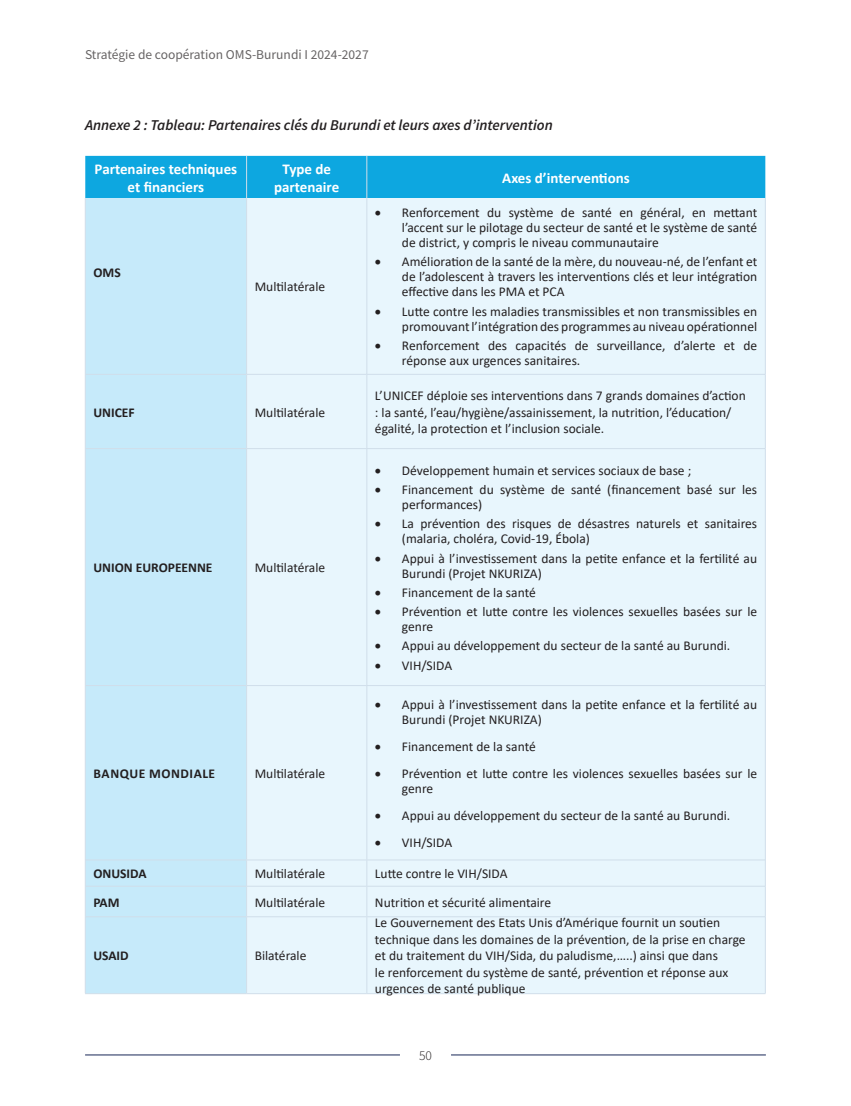
<style>
.page{position:relative;width:851px;height:1106px;background:#fff}
.page>*{position:absolute;margin:0;border:0;box-sizing:border-box;transform-origin:0 0}
.t1{font:700 15px/18px "Calibri";color:#fff;text-align:center}
.t2{font:italic 600 15px "Source Sans Pro";color:#231f20}
.t3{font:13.5px/15px "Calibri";color:#231f20}
.t4{font:13.5px "Source Sans Pro";color:#231f20}
.t5{font:700 13.5px "Calibri";color:#231f20}
.t6{font:700 13.5px "Calibri";letter-spacing:.04em;color:#231f20}
.t7{font:300 13.5px "Source Sans Pro";color:#231f20}
</style>
<div class="page">
<hr style="left:85px;top:1054px;width:315px;height:1px;background:#182757">
<hr style="left:451px;top:1054px;width:314px;height:1px;background:#182757">
<div style="left:85px;top:156px;width:680px;height:42px;background:#0da7e0"></div>
<div style="left:86px;top:198px;width:160px;height:795px;background:#c6eafa"></div>
<div style="left:247px;top:198px;width:518px;height:795px;background:#e8f6fd"></div>
<hr style="left:246px;top:156px;width:1px;height:42px;background:#d0deea">
<hr style="left:366px;top:156px;width:1px;height:42px;background:#d0deea">
<hr style="left:246px;top:198px;width:1px;height:176px;background:#d0deea">
<hr style="left:366px;top:198px;width:1px;height:176px;background:#d0deea">
<hr style="left:85px;top:374px;width:161px;height:1px;background:#d0deea">
<hr style="left:246px;top:374px;width:121px;height:1px;background:#d0deea">
<hr style="left:246px;top:375px;width:1px;height:73px;background:#d0deea">
<hr style="left:367px;top:374px;width:398px;height:1px;background:#d0deea">
<hr style="left:366px;top:375px;width:1px;height:73px;background:#d0deea">
<hr style="left:85px;top:448px;width:161px;height:1px;background:#d0deea">
<hr style="left:246px;top:448px;width:121px;height:1px;background:#d0deea">
<hr style="left:246px;top:449px;width:1px;height:236px;background:#d0deea">
<hr style="left:367px;top:448px;width:398px;height:1px;background:#d0deea">
<hr style="left:366px;top:449px;width:1px;height:236px;background:#d0deea">
<hr style="left:85px;top:685px;width:161px;height:1px;background:#d0deea">
<hr style="left:246px;top:685px;width:121px;height:1px;background:#d0deea">
<hr style="left:246px;top:686px;width:1px;height:173px;background:#d0deea">
<hr style="left:367px;top:685px;width:398px;height:1px;background:#d0deea">
<hr style="left:366px;top:686px;width:1px;height:173px;background:#d0deea">
<hr style="left:85px;top:859px;width:161px;height:1px;background:#d0deea">
<hr style="left:246px;top:859px;width:121px;height:1px;background:#d0deea">
<svg style="left:246px;top:860px;width:1px;height:25px"></svg>
<hr style="left:367px;top:859px;width:398px;height:1px;background:#d0deea">
<svg style="left:366px;top:860px;width:1px;height:25px"></svg>
<hr style="left:85px;top:885px;width:161px;height:1px;background:#d0deea">
<hr style="left:246px;top:885px;width:121px;height:1px;background:#d0deea">
<hr style="left:246px;top:886px;width:1px;height:30px;background:#d0deea">
<hr style="left:367px;top:885px;width:398px;height:1px;background:#d0deea">
<hr style="left:366px;top:886px;width:1px;height:30px;background:#d0deea">
<hr style="left:85px;top:916px;width:161px;height:1px;background:#d0deea">
<hr style="left:246px;top:916px;width:121px;height:1px;background:#d0deea">
<hr style="left:246px;top:917px;width:1px;height:76px;background:#d0deea">
<hr style="left:367px;top:916px;width:398px;height:1px;background:#d0deea">
<hr style="left:366px;top:917px;width:1px;height:76px;background:#d0deea">
<hr style="left:85px;top:993px;width:161px;height:1px;background:#d0deea">
<hr style="left:246px;top:993px;width:121px;height:1px;background:#d0deea">
<hr style="left:367px;top:993px;width:398px;height:1px;background:#d0deea">
<hr style="left:85px;top:198px;width:1px;height:176px;background:#d0deea">
<hr style="left:765px;top:198px;width:1px;height:176px;background:#d0deea">
<hr style="left:85px;top:374px;width:1px;height:74px;background:#d0deea">
<hr style="left:765px;top:374px;width:1px;height:74px;background:#d0deea">
<hr style="left:85px;top:448px;width:1px;height:237px;background:#d0deea">
<hr style="left:765px;top:448px;width:1px;height:237px;background:#d0deea">
<hr style="left:85px;top:685px;width:1px;height:175px;background:#d0deea">
<hr style="left:765px;top:685px;width:1px;height:175px;background:#d0deea">
<svg style="left:85px;top:860px;width:1px;height:25px"></svg>
<svg style="left:765px;top:860px;width:1px;height:26px"></svg>
<hr style="left:85px;top:886px;width:1px;height:30px;background:#d0deea">
<hr style="left:765px;top:886px;width:1px;height:30px;background:#d0deea">
<hr style="left:85px;top:916px;width:1px;height:77px;background:#d0deea">
<hr style="left:765px;top:916px;width:1px;height:77px;background:#d0deea">
<p class="t4" style="left:85px;top:46px;width:285px">Stratégie de coopération OMS-Burundi I 2024-2027</p>
<p class="t2" style="left:85px;top:115px;width:469px">Annexe 2 : Tableau: Partenaires clés du Burundi et leurs axes d’intervention</p>
<p class="t1" style="left:95px;top:159px;width:144px">Partenaires techniques et financiers</p>
<p class="t1" style="left:274px;top:159px;width:67px">Type de partenaire</p>
<p class="t1" style="left:502px;top:168px;width:129px">Axes d’interventions</p>
<p class="t5" style="left:93px;top:263px;width:29px">OMS</p>
<p class="t3" style="left:255px;top:279px;width:72px">Multilatérale</p>
<p class="t5" style="left:93px;top:402px;width:43px">UNICEF</p>
<p class="t3" style="left:255px;top:404px;width:72px">Multilatérale</p>
<p class="t5" style="left:93px;top:558px;width:121px">UNION EUROPEENNE</p>
<p class="t3" style="left:255px;top:560px;width:72px">Multilatérale</p>
<p class="t6" style="left:94px;top:763px;width:123px">BANQUE MONDIALE</p>
<p class="t3" style="left:255px;top:765px;width:72px">Multilatérale</p>
<p class="t3" style="left:402px;top:205px;width:357px;text-align:justify;text-indent:-27px">• Renforcement du système de santé en général, en mettant l’accent sur le pilotage du secteur de santé et le système de santé de district, y compris le niveau communautaire</p>
<p class="t3" style="left:402px;top:254px;width:357px;text-align:justify;text-indent:-27px">• Amélioration de la santé de la mère, du nouveau-né, de l’enfant et de l’adolescent à travers les interventions clés et leur intégration effective dans les PMA et PCA</p>
<p class="t3" style="left:375px;top:303px;width:384px;text-align:right">• Lutte contre les maladies transmissibles et non transmissibles en promouvant l’intégration des programmes au niveau opérationnel</p>
<p class="t3" style="left:402px;top:337px;width:357px;text-indent:-27px">• Renforcement des capacités de surveillance, d’alerte et de réponse aux urgences sanitaires.</p>
<p class="t3" style="left:375px;top:387px;width:372px;line-height:16.5px">L’UNICEF déploie ses interventions dans 7 grands domaines d’action : la santé, l’eau/hygiène/assainissement, la nutrition, l’éducation/ égalité, la protection et l’inclusion sociale.</p>
<p class="t3" style="left:375px;top:462px;width:318px">• Développement humain et services sociaux de base ;</p>
<p class="t3" style="left:402px;top:481px;width:357px;text-indent:-27px">• Financement du système de santé (financement basé sur les performances)</p>
<p class="t3" style="left:402px;top:516px;width:357px;text-indent:-27px">• La prévention des risques de désastres naturels et sanitaires (malaria, choléra, Covid-19, Ébola)</p>
<p class="t3" style="left:402px;top:550px;width:357px;text-indent:-27px">• Appui à l’investissement dans la petite enfance et la fertilité au<br>Burundi (Projet NKURIZA)</p>
<p class="t3" style="left:375px;top:584px;width:162px">• Financement de la santé</p>
<p class="t3" style="left:402px;top:603px;width:357px;text-indent:-27px">• Prévention et lutte contre les violences sexuelles basées sur le genre</p>
<p class="t3" style="left:375px;top:638px;width:357px">• Appui au développement du secteur de la santé au Burundi.</p>
<p class="t3" style="left:375px;top:657px;width:79px">• VIH/SIDA</p>
<p class="t3" style="left:402px;top:696px;width:357px;text-indent:-27px">• Appui à l’investissement dans la petite enfance et la fertilité au<br>Burundi (Projet NKURIZA)</p>
<p class="t3" style="left:375px;top:738px;width:162px">• Financement de la santé</p>
<p class="t3" style="left:402px;top:765px;width:357px;text-indent:-27px">• Prévention et lutte contre les violences sexuelles basées sur le genre</p>
<p class="t3" style="left:375px;top:807px;width:357px">• Appui au développement du secteur de la santé au Burundi.</p>
<p class="t3" style="left:375px;top:834px;width:79px">• VIH/SIDA</p>
<p class="t5" style="left:93px;top:864px;width:55px">ONUSIDA</p>
<p class="t3" style="left:255px;top:865px;width:72px">Multilatérale</p>
<p class="t3" style="left:375px;top:865px;width:134px">Lutte contre le VIH/SIDA</p>
<p class="t5" style="left:93px;top:892px;width:28px">PAM</p>
<p class="t3" style="left:255px;top:894px;width:72px">Multilatérale</p>
<p class="t3" style="left:375px;top:894px;width:178px">Nutrition et sécurité alimentaire</p>
<p class="t5" style="left:93px;top:946px;width:37px">USAID</p>
<p class="t3" style="left:255px;top:948px;width:53px">Bilatérale</p>
<p class="t3" style="left:375px;top:914px;width:372px;line-height:16.5px">Le Gouvernement des Etats Unis d’Amérique fournit un soutien technique dans les domaines de la prévention, de la prise en charge et du traitement du VIH/Sida, du paludisme,…..) ainsi que dans<br>le renforcement du système de santé, prévention et réponse aux urgences de santé publique</p>
<p class="t7" style="left:419px;top:1047px;width:14px">50</p>
</div>
